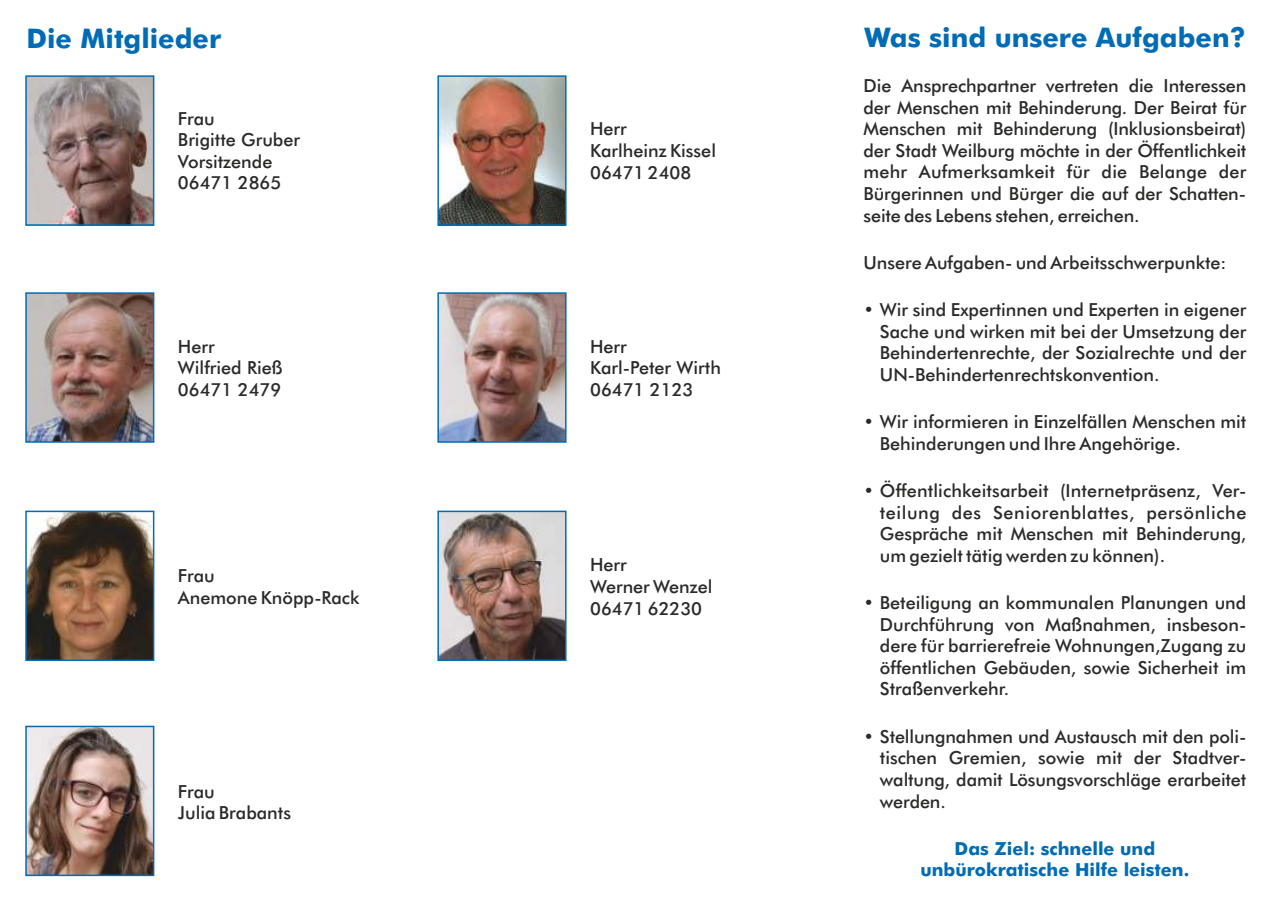
<style>
.page{position:relative;width:1272px;height:902px;background:#fff}
.page>*{position:absolute;margin:0;border:0;box-sizing:border-box;transform-origin:0 0}
.t1{font:700 27px "Futura BT";color:#006cb5}
.t2{font:500 18px/21.6px "Futura BT";color:#2b2a29}
.t3{font:700 18px/21.6px "Futura BT";color:#006cb5;text-align:center}
</style>
<div class="page">
<img style="left:28px;top:78px;width:123px;height:145px">
<div style="left:25px;top:75px;width:129px;height:151px;border:2px solid #006cb5"></div>
<img style="left:28px;top:295px;width:123px;height:144px">
<div style="left:25px;top:292px;width:129px;height:150px;border:2px solid #006cb5"></div>
<img style="left:28px;top:513px;width:123px;height:145px">
<div style="left:25px;top:510px;width:129px;height:151px;border:2px solid #006cb5"></div>
<img style="left:28px;top:728px;width:123px;height:145px">
<div style="left:25px;top:725px;width:129px;height:151px;border:2px solid #006cb5"></div>
<img style="left:440px;top:78px;width:123px;height:145px">
<div style="left:437px;top:75px;width:129px;height:151px;border:2px solid #006cb5"></div>
<img style="left:440px;top:295px;width:123px;height:144px">
<div style="left:437px;top:292px;width:129px;height:150px;border:2px solid #006cb5"></div>
<img style="left:440px;top:513px;width:123px;height:145px">
<div style="left:437px;top:510px;width:129px;height:151px;border:2px solid #006cb5"></div>
<h1 class="t1" style="left:27px;top:27px;width:196px">Die Mitglieder</h1>
<p class="t2" style="left:178px;top:109px;width:124px">Frau<br>Brigitte Gruber<br>Vorsitzende<br>06471 2865</p>
<p class="t2" style="left:178px;top:337px;width:106px">Herr<br>Wilfried Rieß<br>06471 2479</p>
<p class="t2" style="left:178px;top:566px;width:183px">Frau<br>Anemone Knöpp-Rack</p>
<p class="t2" style="left:178px;top:782px;width:114px">Frau<br>Julia Brabants</p>
<p class="t2" style="left:590px;top:120px;width:127px">Herr<br>Karlheinz Kissel<br>06471 2408</p>
<p class="t2" style="left:590px;top:337px;width:132px">Herr<br>Karl-Peter Wirth<br>06471 2123</p>
<p class="t2" style="left:590px;top:556px;width:124px">Herr<br>Werner Wenzel<br>06471 62230</p>
<h1 class="t1" style="left:864px;top:26px;width:383px">Was sind unsere Aufgaben?</h1>
<p class="t2" style="left:863px;top:77px;width:384px;text-align:justify">Die Ansprechpartner vertreten die Interessen der Menschen mit Behinderung. Der Beirat für Menschen mit Behinderung (Inklusionsbeirat) der Stadt Weilburg möchte in der Öffentlichkeit mehr Aufmerksamkeit für die Belange der Bürgerinnen und Bürger die auf der Schatten&shy;seite des Lebens stehen, erreichen.</p>
<p class="t2" style="left:863px;top:253px;width:364px">Unsere Aufgaben- und Arbeitsschwerpunkte:</p>
<p class="t2" style="left:879px;top:300px;width:368px;text-align:justify;text-indent:-16px">• Wir sind Expertinnen und Experten in eigener Sache und wirken mit bei der Umsetzung der Behindertenrechte, der Sozialrechte und der UN-Behindertenrechtskonvention.</p>
<p class="t2" style="left:879px;top:412px;width:368px;text-indent:-16px">• Wir informieren in Einzelfällen Menschen mit<br>Behinderungen und Ihre Angehörige.</p>
<p class="t2" style="left:879px;top:481px;width:368px;text-align:justify;text-indent:-16px">• Öffentlichkeitsarbeit (Internetpräsenz, Ver&shy;teilung des Seniorenblattes, persönliche Gespräche mit Menschen mit Behinderung, um gezielt tätig werden zu können).</p>
<p class="t2" style="left:879px;top:593px;width:368px;text-align:justify;text-indent:-16px">• Beteiligung an kommunalen Planungen und Durchführung von Maßnahmen, insbeson&shy;dere für barrierefreie Wohnungen,Zugang zu öffentlichen Gebäuden, sowie Sicherheit im Straßenverkehr.</p>
<p class="t2" style="left:879px;top:727px;width:368px;text-align:justify;text-indent:-16px">• Stellungnahmen und Austausch mit den poli&shy;tischen Gremien, sowie mit der Stadtver&shy;waltung, damit Lösungsvorschläge erarbeitet werden.</p>
<p class="t3" style="left:920px;top:839px;width:270px">Das Ziel: schnelle und unbürokratische Hilfe leisten.</p>
</div>
